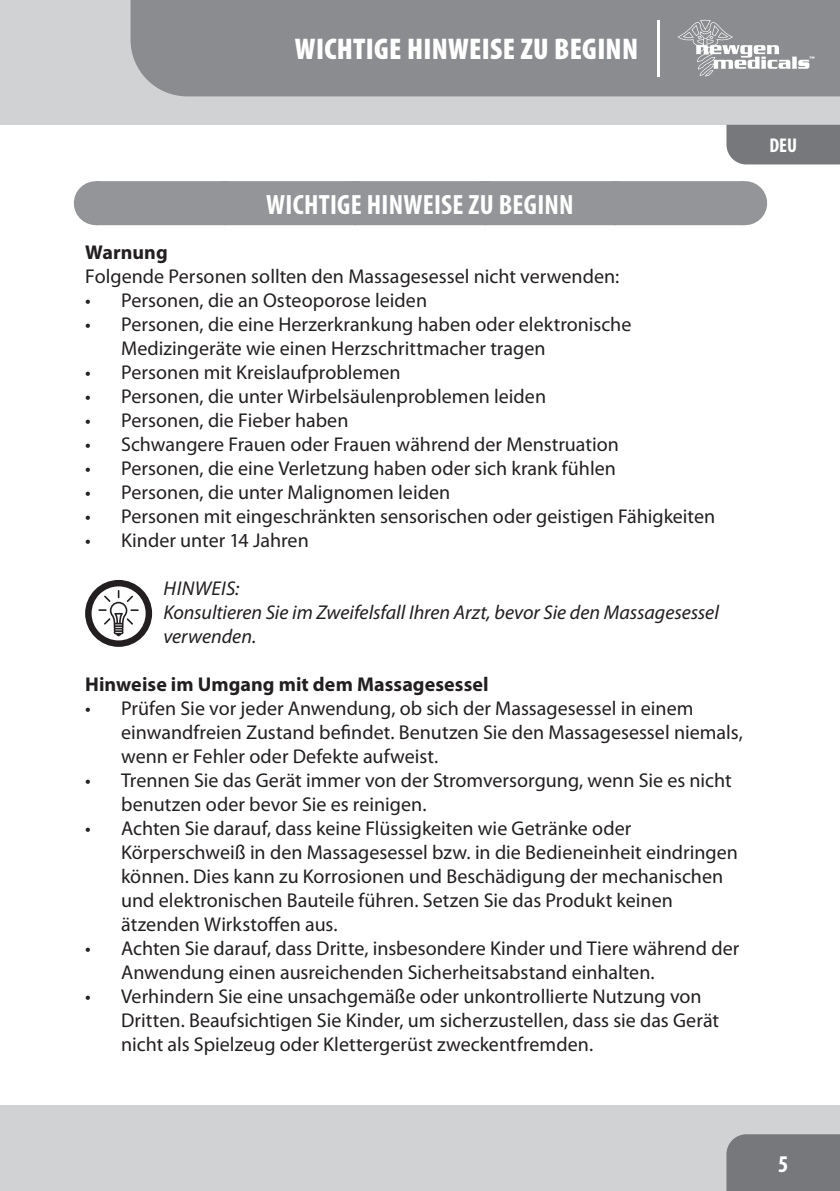
<style>
.page{position:relative;width:840px;height:1191px;background:#fff}
.page>*{position:absolute;margin:0;border:0;box-sizing:border-box;transform-origin:0 0}
.t1{font:900 condensed 30px "Myriad Pro";letter-spacing:.01em;color:#fff}
.t2{font:700 condensed 28px "Myriad Pro";letter-spacing:.01em;color:#fff}
.t3{font:700 condensed 24px "Myriad Pro";color:#fff}
.t4{font:20px/24px "Myriad Pro";color:#231f20}
.t5{font:italic 20px/24px "Myriad Pro";color:#231f20}
.t6{font:700 20px "Myriad Pro";letter-spacing:.005em;color:#231f20}
.t7{font:700 condensed 20px "Myriad Pro";color:#fff}
</style>
<div class="page">
<div style="left:0;top:1106px;width:839px;height:85px;background:#d1d2d4"></div>
<div style="left:0;top:0;width:839px;height:125px;background:#d1d2d4"></div>
<div style="left:130px;top:0;width:709px;height:96px;background:#8a8c8f"></div>
<div style="left:726px;top:1134px;width:113px;height:57px;background:#76787b"></div>
<div style="left:726px;top:125px;width:113px;height:39px;background:#76787b"></div>
<svg style="left:677px;top:20px;width:137px;height:57px;background:#a0a2a4"></svg>
<hr style="left:656px;top:20px;width:3px;height:57px;background:#fff">
<div style="left:96px;top:181px;width:647px;height:44px;background:#939598"></div>
<svg style="left:230px;top:181px;width:449px;height:1px"></svg>
<hr style="left:743px;top:181px;width:1px;height:44px;background:#939598">
<svg style="left:85px;top:580px;width:67px;height:67px"></svg>
<h1 class="t1" style="left:295px;top:33px;width:72px">WICHTIGE</h1>
<h1 class="t1" style="left:407px;top:33px;width:15px">HINWEISE</h1>
<h1 class="t1" style="left:520px;top:33px;width:63px">ZU BEGINN</h1>
<h2 class="t2" style="left:266px;top:187px;width:309px">WICHTIGE HINWEISE ZU BEGINN</h2>
<p class="t6" style="left:85px;top:239px;width:84px">Warnung</p>
<p class="t4" style="left:85px;top:264px;width:535px">Folgende Personen sollten den Massagesessel nicht verwenden:</p>
<p class="t4" style="left:85px;top:288px;width:343px">• Personen, die an Osteoporose leiden</p>
<p class="t4" style="left:121px;top:312px;width:511px;text-indent:-36px">• Personen, die eine Herzerkrankung haben oder elektronische<br>Medizingeräte wie einen Herzschrittmacher tragen</p>
<p class="t4" style="left:85px;top:360px;width:317px">• Personen mit Kreislaufproblemen</p>
<p class="t4" style="left:85px;top:384px;width:462px">• Personen, die unter Wirbelsäulenproblemen leiden</p>
<p class="t4" style="left:85px;top:408px;width:265px">• Personen, die Fieber haben</p>
<p class="t4" style="left:85px;top:432px;width:535px">• Schwangere Frauen oder Frauen während der Menstruation</p>
<p class="t4" style="left:85px;top:456px;width:532px">• Personen, die eine Verletzung haben oder sich krank fühlen</p>
<p class="t4" style="left:85px;top:480px;width:366px">• Personen, die unter Malignomen leiden</p>
<p class="t4" style="left:85px;top:504px;width:631px">• Personen mit eingeschränkten sensorischen oder geistigen Fähigkeiten</p>
<p class="t4" style="left:85px;top:528px;width:225px">• Kinder unter 14 Jahren</p>
<p class="t5" style="left:163px;top:576px;width:556px">HINWEIS:<br>Konsultieren Sie im Zweifelsfall Ihren Arzt, bevor Sie den Massagesessel verwenden.</p>
<p class="t6" style="left:85px;top:671px;width:405px">Hinweise im Umgang mit dem Massagesessel</p>
<p class="t4" style="left:121px;top:696px;width:622px;text-indent:-36px">• Prüfen Sie vor jeder Anwendung, ob sich der Massagesessel in einem einwandfreien Zustand befindet. Benutzen Sie den Massagesessel niemals, wenn er Fehler oder Defekte aufweist.</p>
<p class="t4" style="left:121px;top:768px;width:611px;text-indent:-36px">• Trennen Sie das Gerät immer von der Stromversorgung, wenn Sie es nicht benutzen oder bevor Sie es reinigen.</p>
<p class="t4" style="left:121px;top:816px;width:618px;text-indent:-36px">• Achten Sie darauf, dass keine Flüssigkeiten wie Getränke oder Körperschweiß in den Massagesessel bzw. in die Bedieneinheit eindringen können. Dies kann zu Korrosionen und Beschädigung der mechanischen und elektronischen Bauteile führen. Setzen Sie das Produkt keinen ätzenden Wirkstoffen aus.</p>
<p class="t4" style="left:121px;top:936px;width:619px;text-indent:-36px">• Achten Sie darauf, dass Dritte, insbesondere Kinder und Tiere während der<br>Anwendung einen ausreichenden Sicherheitsabstand einhalten.</p>
<p class="t4" style="left:121px;top:984px;width:599px;text-indent:-36px">• Verhindern Sie eine unsachgemäße oder unkontrollierte Nutzung von<br>Dritten. Beaufsichtigen Sie Kinder, um sicherzustellen, dass sie das Gerät nicht als Spielzeug oder Klettergerüst zweckentfremden.</p>
<p class="t7" style="left:769px;top:133px;width:29px">DEU</p>
<p class="t3" style="left:777px;top:1148px;width:12px">5</p>
</div>
